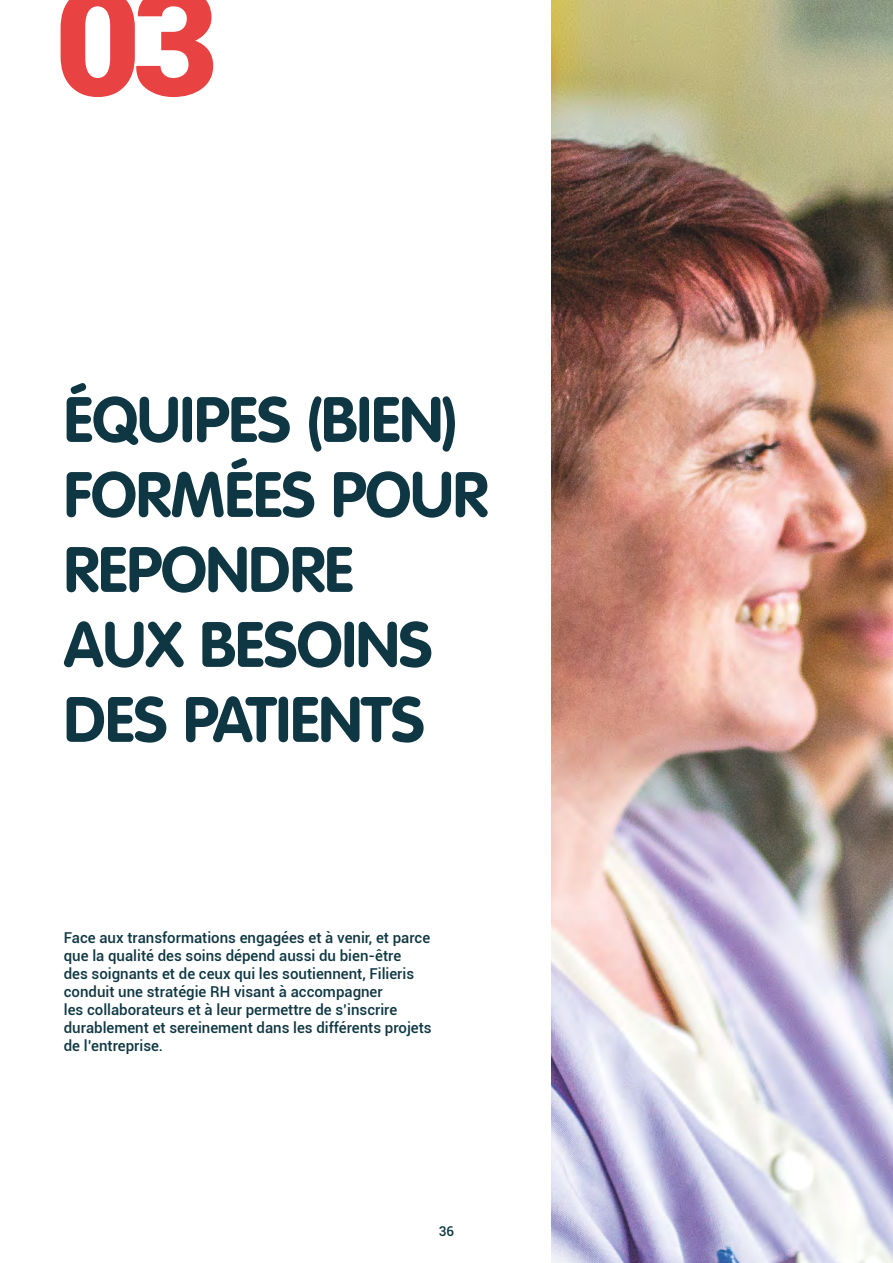
<style>
.page{position:relative;width:893px;height:1263px;background:#fff}
.page>*{position:absolute;margin:0;border:0;box-sizing:border-box;transform-origin:0 0}
.t1{font:900 150px "Roboto";color:#e84242}
.t2{font:700 63px/75px "VAG Rounded";letter-spacing:-.01em;color:#0f3743}
.t3{font:500 15px/18px "Roboto";color:#0f3743}
.t4{font:500 13.5px "Roboto";color:#0f3743}
</style>
<div class="page">
<img style="left:551px;top:0;width:342px;height:1263px">
<h1 class="t1" style="left:54px;top:-64px;width:165px">03</h1>
<h2 class="t2" style="left:64px;top:382px;width:426px">ÉQUIPES (BIEN)<br>FORMÉES POUR<br>REPONDRE<br>AUX BESOINS<br>DES PATIENTS</h2>
<p class="t3" style="left:64px;top:928px;width:369px">Face aux transformations engagées et à venir, et parce que la qualité des soins dépend aussi du bien-être<br>des soignants et de ceux qui les soutiennent, Filieris conduit une stratégie RH visant à accompagner<br>les collaborateurs et à leur permettre de s’inscrire durablement et sereinement dans les différents projets de l’entreprise.</p>
<p class="t4" style="left:439px;top:1222px;width:17px">36</p>
</div>
